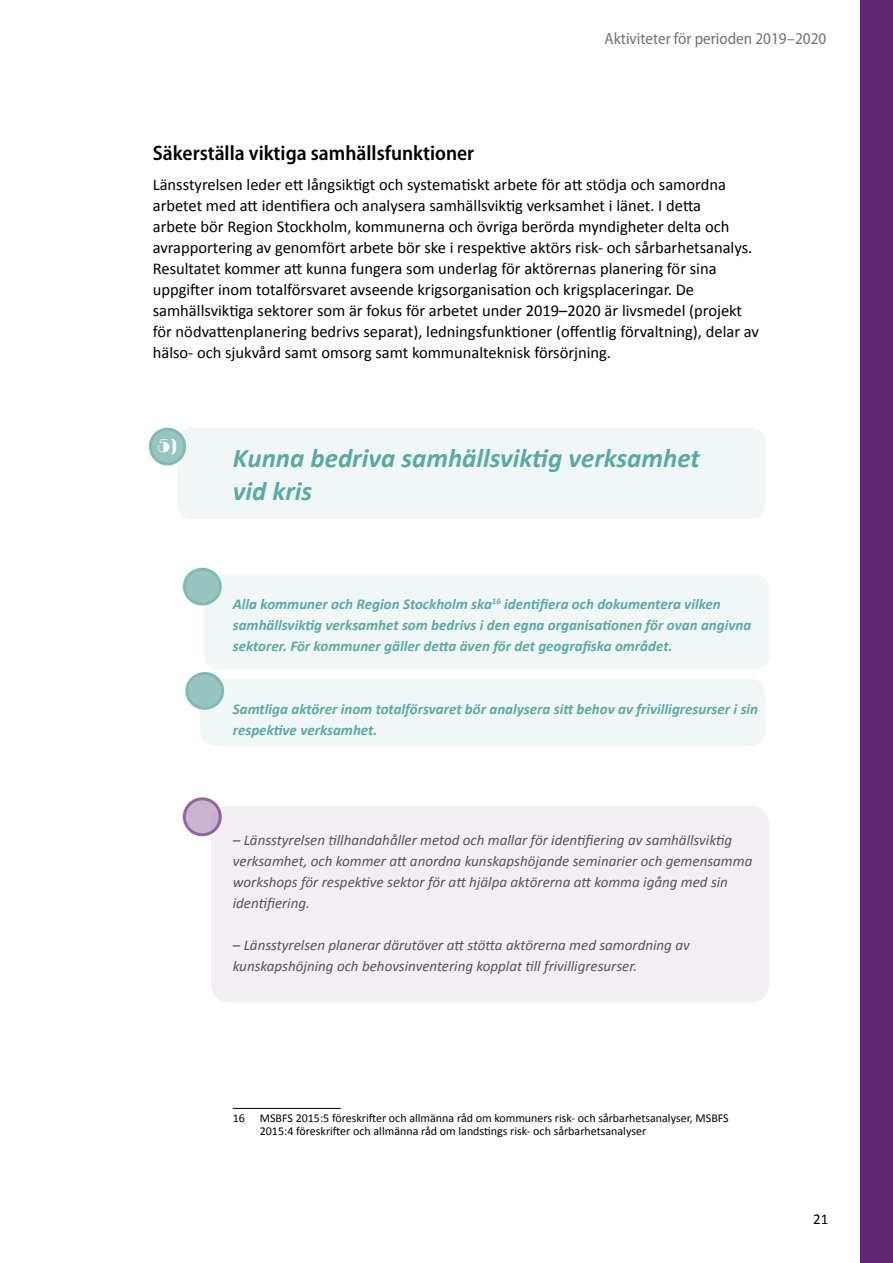
<style>
.page{position:relative;width:893px;height:1263px;background:#fff}
.page>*{position:absolute;margin:0;border:0;box-sizing:border-box;transform-origin:0 0}
.t1{font:italic 700 27px/33px "Calibri";color:#58aba4}
.t2{font:600 semi-condensed 21px "Myriad Pro";color:#000}
.t3{font:19.2px "Broadway";color:#fff}
.t4{font:16.5px/21px "Calibri";color:#000}
.t5{font:semi-condensed 16.5px "Myriad Pro";color:#757474}
.t6{font:italic 15px/21px "Calibri";color:#555454}
.t7{font:italic 700 15px/21px "Calibri";color:#58aba4}
.t8{font:15px "Calibri";color:#000}
.t9{font:12px/13.5px "Calibri";color:#000}
</style>
<div class="page">
<div style="left:860px;top:0;width:33px;height:1263px;background:#622774"></div>
<div style="left:211px;top:806px;width:558px;height:196px;background:#f2eef4;border-radius:18px"></div>
<div style="left:204px;top:575px;width:565px;height:94px;background:#f1f7f6;border-radius:15px"></div>
<div style="left:200px;top:679px;width:565px;height:67px;background:#f1f7f6;border-radius:15px"></div>
<div style="left:177px;top:428px;width:588px;height:91px;background:#f1f7f6;border-radius:15px"></div>
<div style="left:187px;top:673px;width:36px;height:35px;background:#97c5c0;border-radius:50%"></div>
<div style="left:185px;top:672px;width:39px;height:38px;border:3px solid #82bbb5;border-radius:50%"></div>
<div style="left:184px;top:569px;width:36px;height:35px;background:#97c5c0;border-radius:50%"></div>
<div style="left:183px;top:568px;width:39px;height:37px;border:3px solid #82bbb5;border-radius:50%"></div>
<div style="left:150px;top:429px;width:35px;height:35px;background:#97c5c0;border-radius:50%"></div>
<div style="left:149px;top:428px;width:37px;height:37px;border:3px solid #82bbb5;border-radius:50%"></div>
<hr style="left:233px;top:1108px;width:108px;height:1px;background:#000">
<svg style="left:184px;top:799px;width:36px;height:36px"></svg>
<div style="left:183px;top:797px;width:39px;height:39px;border:3px solid #622774;border-radius:50%"></div>
<p class="t5" style="left:605px;top:30px;width:223px">Aktiviteter för perioden 2019–2020</p>
<p class="t2" style="left:153px;top:142px;width:323px">Säkerställa viktiga samhällsfunktioner</p>
<p class="t4" style="left:153px;top:174px;width:608px">Länsstyrelsen leder ett långsiktigt och systematiskt arbete för att stödja och samordna arbetet med att identifiera och analysera samhällsviktig verksamhet i länet. I detta<br>arbete bör Region Stockholm, kommunerna och övriga berörda myndigheter delta och avrapportering av genomfört arbete bör ske i respektive aktörs risk- och sårbarhetsanalys.<br>Resultatet kommer att kunna fungera som underlag för aktörernas planering för sina uppgifter inom totalförsvaret avseende krigsorganisation och krigsplaceringar. De samhällsviktiga sektorer som är fokus för arbetet under 2019–2020 är livsmedel (projekt för nödvattenplanering bedrivs separat), ledningsfunktioner (offentlig förvaltning), delar av hälso- och sjukvård samt omsorg samt kommunalteknisk försörjning.</p>
<p class="t3" style="left:158px;top:434px;width:21px">5)</p>
<h1 class="t1" style="left:233px;top:441px;width:469px">Kunna bedriva samhällsviktig verksamhet vid kris</h1>
<p class="t7" style="left:233px;top:594px;width:520px">Alla kommuner och Region Stockholm ska<sup>16</sup> identifiera och dokumentera vilken samhällsviktig verksamhet som bedrivs i den egna organisationen för ovan angivna sektorer. För kommuner gäller detta även för det geografiska området.</p>
<p class="t7" style="left:233px;top:699px;width:527px">Samtliga aktörer inom totalförsvaret bör analysera sitt behov av frivilligresurser i sin respektive verksamhet.</p>
<p class="t6" style="left:233px;top:829px;width:521px">– Länsstyrelsen tillhandahåller metod och mallar för identifiering av samhällsviktig verksamhet, och kommer att anordna kunskapshöjande seminarier och gemensamma workshops för respektive sektor för att hjälpa aktörerna att komma igång med sin identifiering.</p>
<p class="t6" style="left:233px;top:934px;width:458px">– Länsstyrelsen planerar därutöver att stötta aktörerna med samordning av kunskapshöjning och behovsinventering kopplat till frivilligresurser.</p>
<p class="t9" style="left:260px;top:1111px;width:470px;text-indent:-27px">16 MSBFS 2015:5 föreskrifter och allmänna råd om kommuners risk- och sårbarhetsanalyser, MSBFS<br>2015:4 föreskrifter och allmänna råd om landstings risk- och sårbarhetsanalyser</p>
<p class="t8" style="left:813px;top:1210px;width:17px">21</p>
</div>
